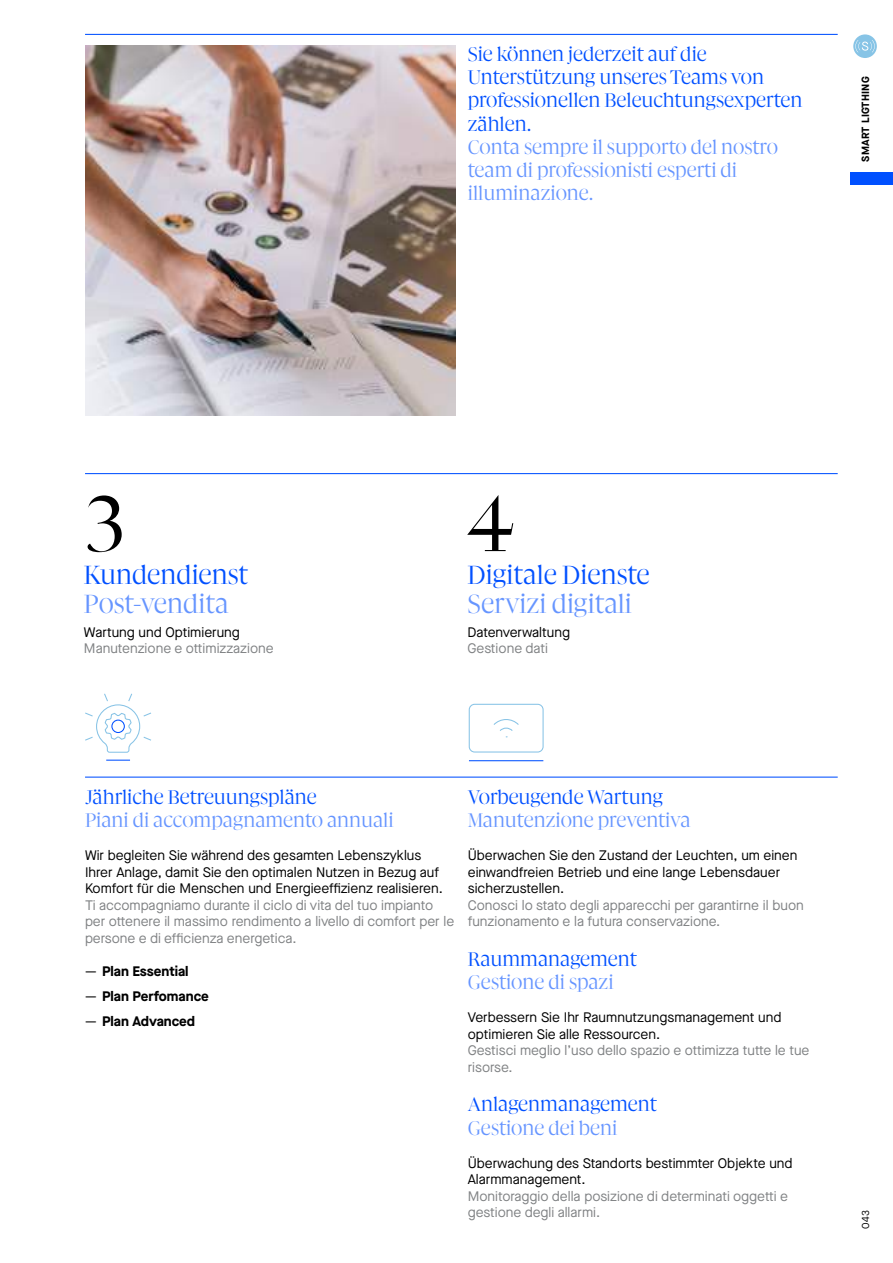
<style>
.page{position:relative;width:893px;height:1263px;background:#fff}
.page>*{position:absolute;margin:0;border:0;box-sizing:border-box;transform-origin:0 0}
.t1{font:300 90px "Gliko Modern L";color:#000}
.t2{font:300 30px "Gliko Modern L";letter-spacing:-.005em;color:#0050ff}
.t3{font:300 30px "Gliko Modern L";color:#6695ff}
.t4{font:300 22.5px/23.2px "Gliko Modern L";letter-spacing:-.005em;color:#0050ff}
.t5{font:300 22.5px/23.2px "Gliko Modern L";letter-spacing:-.005em;color:#6695ff}
.t6{font:13.8px/16.5px "Maison Neue";color:#000}
.t7{font:13.8px/16.5px "Maison Neue";color:#808284}
.t8{font:700 13.8px "Maison Neue";color:#000}
.t9{font:700 10.5px "Maison Neue";letter-spacing:.02em;color:#000}
.t10{font:10.5px "Maison Neue";color:#000}
.s1{font-weight:400}
</style>
<div class="page">
<div style="left:850px;top:172px;width:43px;height:13px;background:#0050ff"></div>
<div style="left:853px;top:34px;width:24px;height:24px;background:#87c4e6;border-radius:50%"></div>
<svg style="left:855px;top:40px;width:20px;height:12px"></svg>
<svg style="left:106px;top:760px;width:24px;height:1px"></svg>
<svg style="left:85px;top:693px;width:66px;height:60px"></svg>
<hr style="left:85px;top:34px;width:753px;height:1px;background:#0050ff">
<hr style="left:85px;top:473px;width:753px;height:1px;background:#0050ff">
<hr style="left:85px;top:776px;width:753px;height:2px;background:#0050ff">
<hr style="left:469px;top:760px;width:74px;height:1px;background:#0050ff">
<div style="left:469px;top:704px;width:75px;height:48px;border:1px solid #87c3e6;border-radius:5px"></div>
<svg style="left:493px;top:719px;width:26px;height:18px"></svg>
<img style="left:85px;top:45px;width:370px;height:370px">
<h3 class="t4" style="left:468px;top:42px;width:336px">Sie können jederzeit auf die<br>Unterstützung unseres Teams von professionellen Beleuchtungsexperten zählen.</h3>
<h3 class="t5" style="left:468px;top:135px;width:312px">Conta sempre il supporto del nostro team di professionisti esperti di illuminazione.</h3>
<p class="t9" style="left:858px;top:162px;width:87px;rotate:-90deg">SMART LIGTHING</p>
<h1 class="t1" style="left:85px;top:480px;width:42px">3</h1>
<h1 class="t1" style="left:468px;top:480px;width:49px">4</h1>
<h2 class="t2" style="left:84px;top:561px;width:166px">Kundendienst</h2>
<h2 class="t3" style="left:84px;top:589px;width:146px">Post-vendita</h2>
<p class="t6" style="left:84px;top:624px;width:157px">Wartung und Optimierung</p>
<p class="t7" style="left:84px;top:640px;width:191px">Manutenzione e ottimizzazione</p>
<h2 class="t2" style="left:467px;top:561px;width:184px">Digitale Dienste</h2>
<h2 class="t3" style="left:467px;top:589px;width:166px">Servizi digitali</h2>
<p class="t6" style="left:468px;top:624px;width:104px">Datenverwaltung</p>
<p class="t7" style="left:468px;top:640px;width:82px">Gestione dati</p>
<h3 class="t4" style="left:85px;top:785px;width:233px">Jährliche Betreuungspläne</h3>
<h3 class="t5" style="left:85px;top:809px;width:310px">Piani di accompagnamento annuali</h3>
<p class="t6" style="left:85px;top:847px;width:359px">Wir begleiten Sie während des gesamten Lebenszyklus<br>Ihrer Anlage, damit Sie den optimalen Nutzen in Bezug auf<br>Komfort für die Menschen und Energieeffizienz realisieren.</p>
<p class="t7" style="left:85px;top:896px;width:371px">Ti accompagniamo durante il ciclo di vita del tuo impianto per ottenere il massimo rendimento a livello di comfort per le persone e di efficienza energetica.</p>
<p class="t8" style="left:85px;top:961px;width:105px"><span class="s1">—</span> Plan Essential</p>
<p class="t8" style="left:85px;top:986px;width:125px"><span class="s1">—</span> Plan Perfomance</p>
<p class="t8" style="left:85px;top:1011px;width:112px"><span class="s1">—</span> Plan Advanced</p>
<h3 class="t4" style="left:468px;top:785px;width:197px">Vorbeugende Wartung</h3>
<h3 class="t5" style="left:468px;top:809px;width:224px">Manutenzione preventiva</h3>
<p class="t6" style="left:468px;top:847px;width:331px">Überwachen Sie den Zustand der Leuchten, um einen einwandfreien Betrieb und eine lange Lebensdauer sicherzustellen.</p>
<p class="t7" style="left:468px;top:896px;width:338px">Conosci lo stato degli apparecchi per garantirne il buon funzionamento e la futura conservazione.</p>
<h3 class="t4" style="left:468px;top:947px;width:171px">Raummanagement</h3>
<h3 class="t5" style="left:468px;top:971px;width:148px">Gestione di spazi</h3>
<p class="t6" style="left:468px;top:1009px;width:315px">Verbessern Sie Ihr Raumnutzungsmanagement und optimieren Sie alle Ressourcen.</p>
<p class="t7" style="left:468px;top:1042px;width:343px">Gestisci meglio l’uso dello spazio e ottimizza tutte le tue risorse.</p>
<h3 class="t4" style="left:468px;top:1093px;width:191px">Anlagenmanagement</h3>
<h3 class="t5" style="left:468px;top:1116px;width:151px">Gestione dei beni</h3>
<p class="t6" style="left:468px;top:1154px;width:326px">Überwachung des Standorts bestimmter Objekte und<br>Alarmmanagement.</p>
<p class="t7" style="left:468px;top:1187px;width:322px">Monitoraggio della posizione di determinati oggetti e gestione degli allarmi.</p>
<p class="t10" style="left:858px;top:1229px;width:20px;rotate:-90deg">043</p>
</div>
